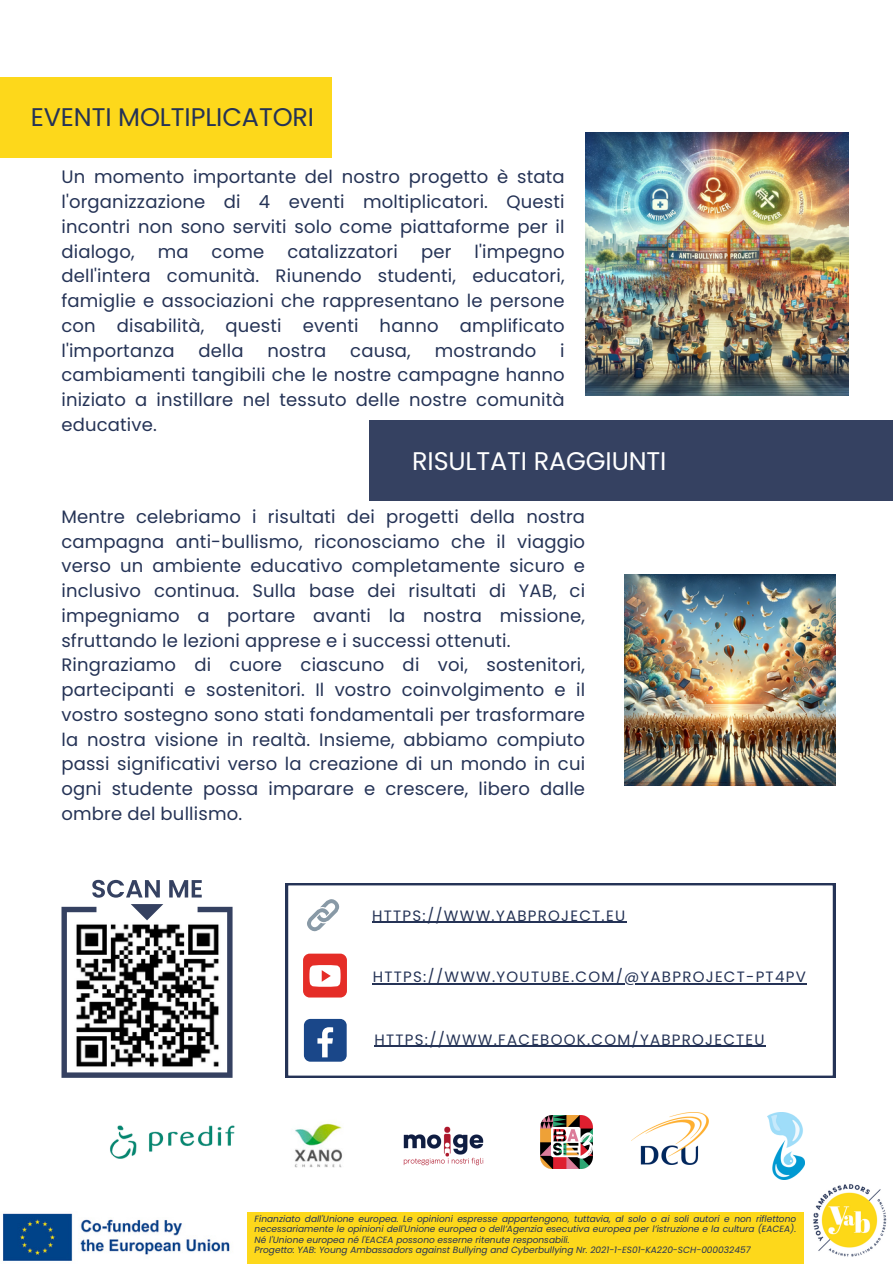
<style>
.page{position:relative;width:893px;height:1264px;background:#fff}
.page>*{position:absolute;margin:0;border:0;box-sizing:border-box;transform-origin:0 0}
.t1{font:25.5px "Poppins";letter-spacing:-.005em;color:#253356}
.t2{font:25.5px "Poppins";letter-spacing:-.005em;color:#fff}
.t3{font:18px/24.8px "Poppins";letter-spacing:.01em;color:#253356;text-align:justify}
.t4{font:15px "Poppins";letter-spacing:.085em;color:#253356}
.t5{font:italic 9px/10.5px "Poppins";color:#253356;text-align:justify}
</style>
<div class="page">
<div style="left:0;top:1212px;width:892px;height:51px;background:#fdd81b"></div>
<img style="left:804px;top:1184px;width:88px;height:78px">
<img style="left:110px;top:1125px;width:125px;height:34px">
<img style="left:294px;top:1123px;width:49px;height:45px">
<img style="left:403px;top:1126px;width:81px;height:40px">
<img style="left:540px;top:1115px;width:53px;height:53px">
<img style="left:631px;top:1112px;width:77px;height:52px">
<img style="left:767px;top:1112px;width:37px;height:67px">
<img style="left:0;top:1212px;width:246px;height:51px">
<div style="left:0;top:77px;width:331px;height:80px;background:#fdd81b"></div>
<svg style="left:92px;top:879px;width:68px;height:18px"></svg>
<svg style="left:169px;top:880px;width:33px;height:17px"></svg>
<svg style="left:61px;top:904px;width:171px;height:173px"></svg>
<svg style="left:286px;top:883px;width:549px;height:194px"></svg>
<hr style="left:372px;top:921px;width:254px;height:1px;background:#253356">
<hr style="left:373px;top:982px;width:434px;height:2px;background:#253356">
<hr style="left:374px;top:1045px;width:392px;height:1px;background:#253356">
<div style="left:369px;top:420px;width:523px;height:81px;background:#354161"></div>
<img style="left:585px;top:132px;width:263px;height:264px">
<img style="left:625px;top:574px;width:210px;height:211px">
<p class="t1" style="left:31px;top:99px;width:285px">EVENTI MOLTIPLICATORI</p>
<p class="t3" style="left:61px;top:164px;width:504px">Un momento importante del nostro progetto è stata l'organizzazione di 4 eventi moltiplicatori. Questi incontri non sono serviti solo come piattaforme per il dialogo,</p>
<p class="t3" style="left:61px;top:239px;width:504px;text-indent:413px">l'impegno dell'intera comunità. Riunendo studenti, educatori, famiglie e associazioni che rappresentano le persone con disabilità, questi eventi hanno amplificato l'importanza</p>
<p class="t3" style="left:158px;top:239px;width:32px">ma</p>
<p class="t3" style="left:212px;top:239px;width:54px">come</p>
<p class="t3" style="left:287px;top:239px;width:112px">catalizzatori</p>
<p class="t3" style="left:421px;top:239px;width:32px">per</p>
<p class="t3" style="left:61px;top:338px;width:504px;text-indent:499px">i cambiamenti tangibili che le nostre campagne hanno iniziato a instillare nel tessuto delle nostre comunità educative.</p>
<p class="t3" style="left:198px;top:338px;width:47px">della</p>
<p class="t3" style="left:267px;top:338px;width:60px">nostra</p>
<p class="t3" style="left:350px;top:338px;width:62px">causa,</p>
<p class="t3" style="left:435px;top:338px;width:103px">mostrando</p>
<p class="t2" style="left:412px;top:443px;width:256px">RISULTATI RAGGIUNTI</p>
<p class="t3" style="left:61px;top:504px;width:525px;text-align:left">Mentre celebriamo i risultati dei progetti della nostra campagna anti-bullismo, riconosciamo che il viaggio verso un ambiente educativo completamente sicuro e inclusivo continua. Sulla base dei risultati di YAB, ci impegniamo a portare avanti la nostra missione, sfruttando le lezioni apprese e i successi ottenuti.<br>Ringraziamo di cuore ciascuno di voi, sostenitori, partecipanti e sostenitori. Il vostro coinvolgimento e il vostro sostegno sono stati fondamentali per trasformare la nostra visione in realtà. Insieme, abbiamo compiuto passi significativi verso la creazione di un mondo in cui ogni studente possa imparare e crescere, libero dalle ombre del bullismo.</p>
<h3 class="t4" style="left:372px;top:904px;width:254px">HTTPS://WWW.YABPROJECT.EU</h3>
<p class="t4" style="left:373px;top:966px;width:434px">HTTPS://WWW.YOUTUBE.COM/@YABPROJECT-PT4PV</p>
<h3 class="t4" style="left:374px;top:1028px;width:391px">HTTPS://WWW.FACEBOOK.COM/YABPROJECTEU</h3>
<p class="t5" style="left:255px;top:1213px;width:543px">Finanziato dall'Unione europea. Le opinioni espresse appartengono, tuttavia, al solo o ai soli autori e non riflettono necessariamente le opinioni dell'Unione europea o dell’Agenzia esecutiva europea per l’istruzione e la cultura (EACEA).<br>Né l'Unione europea né l'EACEA possono esserne ritenute responsabili.</p>
<p class="t5" style="left:255px;top:1244px;width:497px">Progetto: YAB: Young Ambassadors against Bullying and Cyberbullying Nr. 2021-1-ES01-KA220-SCH-000032457</p>
</div>
